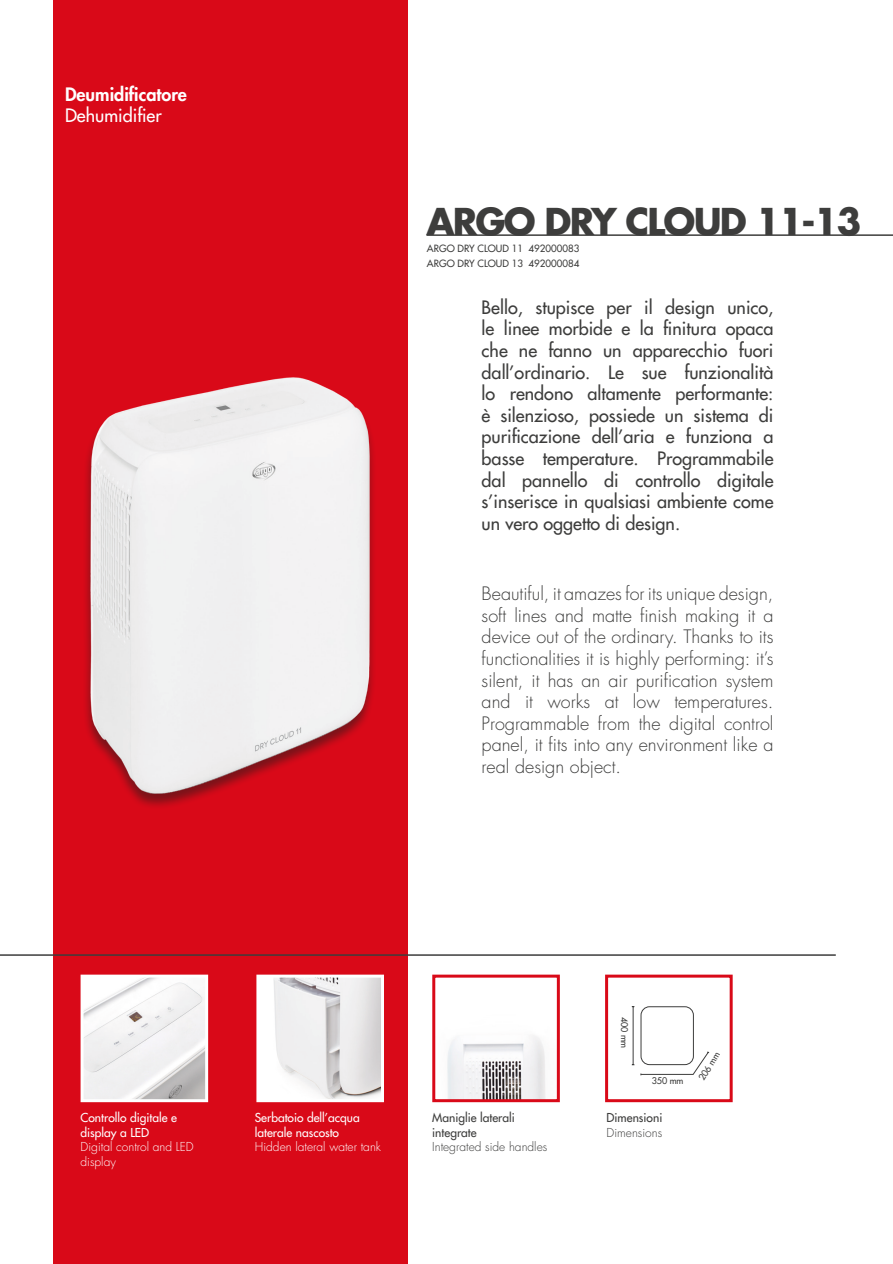
<style>
.page{position:relative;width:893px;height:1264px;background:#fff}
.page>*{position:absolute;margin:0;border:0;box-sizing:border-box;transform-origin:0 0}
.t1{font:700 36px "Futura";letter-spacing:-.05em;color:#3d3d3c}
.t2{font:18px/21.6px "Futura LT";color:#3d3d3c;text-align:justify}
.t3{font:300 18px/21.6px "Futura LT";color:#3d3d3c;text-align:justify}
.t4{font:800 18px "Futura LT";color:#fff}
.t5{font:18px "Futura LT";color:#fff}
.t6{font:12px/14.4px "Futura LT";color:#fff}
.t7{font:300 12px/14.4px "Futura LT";color:#fff}
.t8{font:12px "Futura LT";color:#3d3d3c}
.t9{font:300 12px "Futura LT";color:#3d3d3c}
.t10{font:9.75px "Futura LT";color:#3d3d3c}
.t11{font:9px "Futura LT";letter-spacing:-.01em;color:#3d3d3c}
</style>
<div class="page">
<div style="left:54px;top:0;width:354px;height:1264px;background:#d90918"></div>
<img style="left:447px;top:1035px;width:99px;height:63px">
<div style="left:432px;top:975px;width:128px;height:127px;border:3px solid #d90918"></div>
<div style="left:605px;top:975px;width:128px;height:127px;border:3px solid #d90918"></div>
<img style="left:260px;top:979px;width:120px;height:119px">
<div style="left:256px;top:975px;width:128px;height:127px;border:3px solid #fff"></div>
<img style="left:85px;top:979px;width:119px;height:119px">
<div style="left:81px;top:975px;width:127px;height:127px;border:3px solid #fff"></div>
<hr style="left:0;top:954px;width:836px;height:2px;background:#3d3d3c">
<hr style="left:633px;top:1007px;width:1px;height:58px;background:#3d3d3c">
<svg style="left:640px;top:1051px;width:70px;height:24px"></svg>
<hr style="left:426px;top:234px;width:467px;height:2px;background:#3d3d3c">
<img style="left:85px;top:377px;width:289px;height:430px">
<div style="left:641px;top:1006px;width:53px;height:59px;border:1px solid #3d3d3c;border-radius:9px"></div>
<p class="t4" style="left:65px;top:82px;width:123px">Deumidificatore</p>
<p class="t5" style="left:65px;top:104px;width:98px">Dehumidifier</p>
<p class="t1" style="left:426px;top:198px;width:436px">ARGO DRY CLOUD 11-13</p>
<p class="t10" style="left:427px;top:242px;width:154px">ARGO DRY CLOUD 11 492000083</p>
<p class="t10" style="left:427px;top:258px;width:154px">ARGO DRY CLOUD 13 492000084</p>
<p class="t2" style="left:482px;top:296px;width:293px">Bello, stupisce per il design unico, le linee morbide e la finitura opaca che ne fanno un apparecchio fuori dall’ordinario. Le sue funzionalità lo rendono altamente performante: è silenzioso, possiede un sistema di purificazione dell’aria e funziona a basse temperature. Programmabile dal pannello di controllo digitale s’inserisce in qualsiasi ambiente come un vero oggetto di design.</p>
<p class="t3" style="left:482px;top:583px;width:293px">Beautiful, it amazes for its unique design, soft lines and matte finish making it a device out of the ordinary. Thanks to its functionalities it is highly performing: it’s silent, it has an air purification system and it works at low temperatures.<br>Programmable from the digital control panel, it fits into any environment like a real design object.</p>
<p class="t6" style="left:81px;top:1111px;width:98px">Controllo digitale e display a LED</p>
<p class="t7" style="left:81px;top:1140px;width:115px">Digital control and LED display</p>
<p class="t6" style="left:255px;top:1111px;width:106px">Serbatoio dell’acqua laterale nascosto</p>
<p class="t7" style="left:255px;top:1140px;width:128px">Hidden lateral water tank</p>
<p class="t8" style="left:432px;top:1110px;width:84px">Maniglie laterali</p>
<p class="t8" style="left:432px;top:1124px;width:46px">integrate</p>
<p class="t9" style="left:432px;top:1139px;width:117px">Integrated side handles</p>
<p class="t11" style="left:630px;top:1017px;width:33px;rotate:90deg">400 mm</p>
<p class="t11" style="left:652px;top:1075px;width:33px">350 mm</p>
<p class="t8" style="left:607px;top:1110px;width:57px">Dimensioni</p>
<p class="t9" style="left:607px;top:1125px;width:57px">Dimensions</p>
<p class="t11" style="left:696px;top:1076px;width:33px;rotate:-58deg">206 mm</p>
</div>
